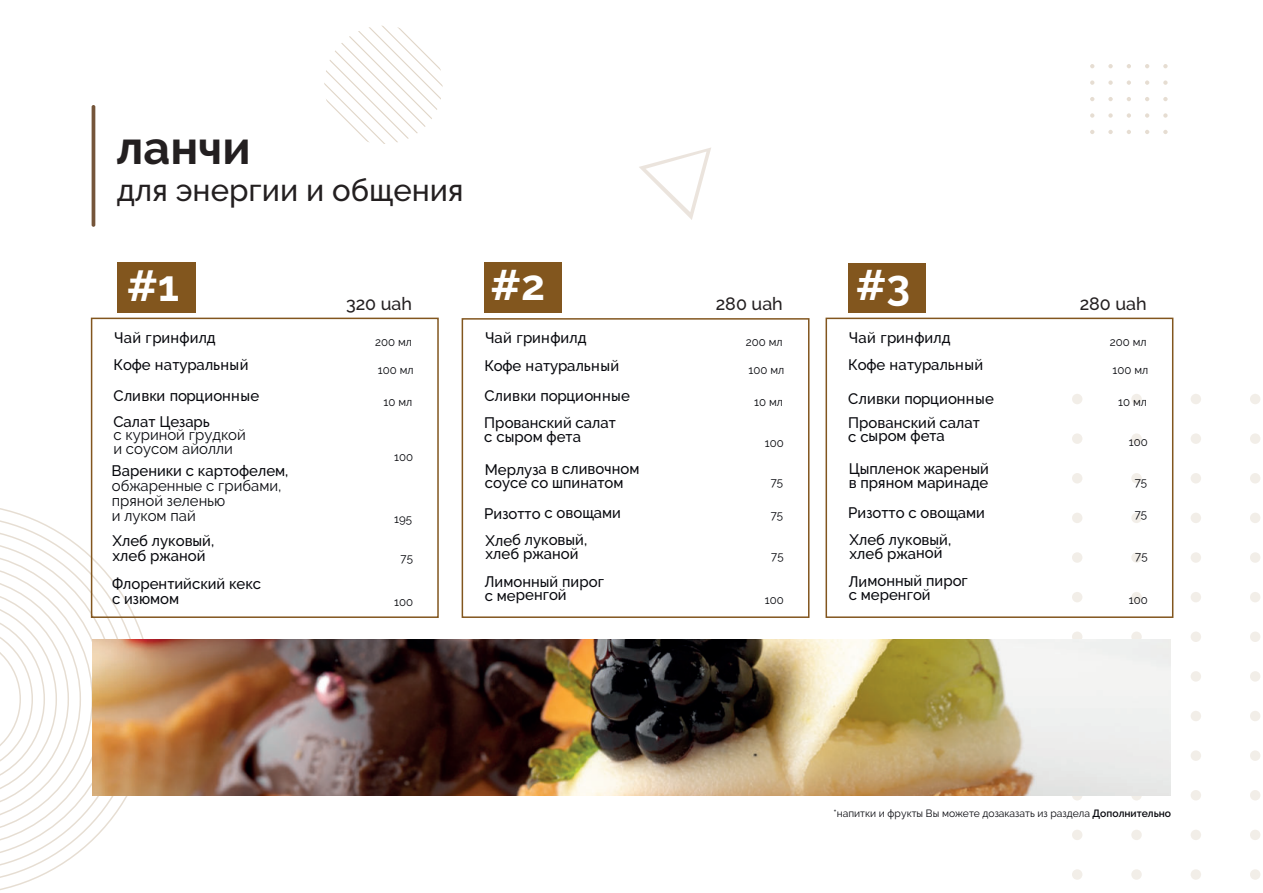
<style>
.page{position:relative;width:1263px;height:893px;background:#fff}
.page>*{position:absolute;margin:0;border:0;box-sizing:border-box;transform-origin:0 0}
.t1{font:700 46.65px "Raleway";color:#231f20}
.t2{font:700 43.2px "Raleway";color:#fff}
.t3{font:700 42.6px "Raleway";color:#fff}
.t4{font:700 42.45px "Raleway";color:#fff}
.t5{font:500 31.05px "Raleway";color:#231f20}
.t6{font:500 17.85px "Raleway";letter-spacing:-.005em;color:#231f20}
.t7{font:500 15.15px/13.6px "Raleway";letter-spacing:-.005em;color:#07080d}
.t8{font:500 15.15px/27.6px "Raleway";letter-spacing:.02em;color:#07080d}
.t9{font:15.15px/15px "Raleway";color:#07080d}
.t10{font:11.55px "Raleway";color:#07080d}
.t11{font:10.5px "Raleway";color:#07080d}
.s1{font-weight:600}
</style>
<div class="page">
<svg style="left:0;top:515px;width:141px;height:368px"></svg>
<svg style="left:0;top:527px;width:129px;height:344px"></svg>
<svg style="left:324px;top:26px;width:119px;height:118px"></svg>
<div style="left:1190px;top:869px;width:11px;height:11px;background:#f2eee8;border-radius:50%"></div>
<div style="left:1190px;top:830px;width:11px;height:10px;background:#f2eee8;border-radius:50%"></div>
<div style="left:1190px;top:790px;width:11px;height:10px;background:#f2eee8;border-radius:50%"></div>
<div style="left:1190px;top:750px;width:11px;height:11px;background:#f2eee8;border-radius:50%"></div>
<div style="left:1190px;top:711px;width:11px;height:10px;background:#f2eee8;border-radius:50%"></div>
<div style="left:1190px;top:671px;width:11px;height:11px;background:#f2eee8;border-radius:50%"></div>
<div style="left:1190px;top:631px;width:11px;height:11px;background:#f2eee8;border-radius:50%"></div>
<div style="left:1190px;top:592px;width:11px;height:10px;background:#f2eee8;border-radius:50%"></div>
<div style="left:1190px;top:552px;width:11px;height:11px;background:#f2eee8;border-radius:50%"></div>
<div style="left:1190px;top:513px;width:11px;height:10px;background:#f2eee8;border-radius:50%"></div>
<div style="left:1190px;top:473px;width:11px;height:11px;background:#f2eee8;border-radius:50%"></div>
<div style="left:1190px;top:433px;width:11px;height:11px;background:#f2eee8;border-radius:50%"></div>
<div style="left:1190px;top:394px;width:11px;height:10px;background:#f2eee8;border-radius:50%"></div>
<div style="left:1250px;top:869px;width:10px;height:11px;background:#f2eee8;border-radius:50%"></div>
<div style="left:1250px;top:830px;width:10px;height:10px;background:#f2eee8;border-radius:50%"></div>
<div style="left:1250px;top:790px;width:10px;height:10px;background:#f2eee8;border-radius:50%"></div>
<div style="left:1250px;top:750px;width:10px;height:11px;background:#f2eee8;border-radius:50%"></div>
<div style="left:1250px;top:711px;width:10px;height:10px;background:#f2eee8;border-radius:50%"></div>
<div style="left:1250px;top:671px;width:10px;height:11px;background:#f2eee8;border-radius:50%"></div>
<div style="left:1250px;top:631px;width:10px;height:11px;background:#f2eee8;border-radius:50%"></div>
<div style="left:1250px;top:592px;width:10px;height:10px;background:#f2eee8;border-radius:50%"></div>
<div style="left:1250px;top:552px;width:10px;height:11px;background:#f2eee8;border-radius:50%"></div>
<div style="left:1250px;top:513px;width:10px;height:10px;background:#f2eee8;border-radius:50%"></div>
<div style="left:1250px;top:473px;width:10px;height:11px;background:#f2eee8;border-radius:50%"></div>
<div style="left:1250px;top:433px;width:10px;height:11px;background:#f2eee8;border-radius:50%"></div>
<div style="left:1250px;top:394px;width:10px;height:10px;background:#f2eee8;border-radius:50%"></div>
<div style="left:1131px;top:869px;width:11px;height:11px;background:#f2eee8;border-radius:50%"></div>
<div style="left:1131px;top:830px;width:11px;height:10px;background:#f2eee8;border-radius:50%"></div>
<svg style="left:1131px;top:790px;width:11px;height:10px"></svg>
<div style="left:1131px;top:631px;width:11px;height:11px;background:#f2eee8;border-radius:50%"></div>
<div style="left:1131px;top:592px;width:11px;height:10px;background:#f2eee8;border-radius:50%"></div>
<div style="left:1131px;top:552px;width:11px;height:11px;background:#f2eee8;border-radius:50%"></div>
<div style="left:1131px;top:513px;width:11px;height:10px;background:#f2eee8;border-radius:50%"></div>
<div style="left:1131px;top:473px;width:11px;height:11px;background:#f2eee8;border-radius:50%"></div>
<div style="left:1131px;top:433px;width:11px;height:11px;background:#f2eee8;border-radius:50%"></div>
<div style="left:1131px;top:394px;width:11px;height:10px;background:#f2eee8;border-radius:50%"></div>
<div style="left:1072px;top:869px;width:10px;height:11px;background:#f2eee8;border-radius:50%"></div>
<div style="left:1072px;top:830px;width:10px;height:10px;background:#f2eee8;border-radius:50%"></div>
<svg style="left:1072px;top:790px;width:10px;height:10px"></svg>
<div style="left:1072px;top:631px;width:10px;height:11px;background:#f2eee8;border-radius:50%"></div>
<div style="left:1072px;top:592px;width:10px;height:10px;background:#f2eee8;border-radius:50%"></div>
<div style="left:1072px;top:552px;width:10px;height:11px;background:#f2eee8;border-radius:50%"></div>
<div style="left:1072px;top:513px;width:10px;height:10px;background:#f2eee8;border-radius:50%"></div>
<div style="left:1072px;top:473px;width:10px;height:11px;background:#f2eee8;border-radius:50%"></div>
<div style="left:1072px;top:433px;width:10px;height:11px;background:#f2eee8;border-radius:50%"></div>
<div style="left:1072px;top:394px;width:10px;height:10px;background:#f2eee8;border-radius:50%"></div>
<div style="left:825px;top:318px;width:348px;height:300px;border:2px solid #82561e"></div>
<div style="left:849px;top:263px;width:77px;height:49px;background:#82561e"></div>
<div style="left:462px;top:318px;width:347px;height:300px;border:2px solid #82561e"></div>
<div style="left:484px;top:263px;width:77px;height:50px;background:#82561e"></div>
<div style="left:117px;top:263px;width:79px;height:50px;background:#82561e"></div>
<div style="left:91px;top:318px;width:348px;height:300px;border:2px solid #82561e"></div>
<img style="left:92px;top:639px;width:1079px;height:156px">
<svg style="left:639px;top:147px;width:72px;height:73px"></svg>
<svg style="left:1163px;top:64px;width:5px;height:4px"></svg>
<svg style="left:1145px;top:64px;width:4px;height:4px"></svg>
<svg style="left:1127px;top:64px;width:4px;height:4px"></svg>
<svg style="left:1108px;top:64px;width:5px;height:4px"></svg>
<svg style="left:1090px;top:64px;width:4px;height:4px"></svg>
<svg style="left:1163px;top:80px;width:5px;height:5px"></svg>
<svg style="left:1145px;top:80px;width:4px;height:5px"></svg>
<svg style="left:1127px;top:80px;width:4px;height:5px"></svg>
<svg style="left:1108px;top:80px;width:5px;height:5px"></svg>
<svg style="left:1090px;top:80px;width:4px;height:5px"></svg>
<svg style="left:1163px;top:97px;width:5px;height:4px"></svg>
<svg style="left:1145px;top:97px;width:4px;height:4px"></svg>
<svg style="left:1127px;top:97px;width:4px;height:4px"></svg>
<svg style="left:1108px;top:97px;width:5px;height:4px"></svg>
<svg style="left:1090px;top:97px;width:4px;height:4px"></svg>
<svg style="left:1163px;top:113px;width:5px;height:5px"></svg>
<svg style="left:1145px;top:113px;width:4px;height:5px"></svg>
<svg style="left:1127px;top:113px;width:4px;height:5px"></svg>
<svg style="left:1108px;top:113px;width:5px;height:5px"></svg>
<svg style="left:1090px;top:113px;width:4px;height:5px"></svg>
<svg style="left:1163px;top:130px;width:5px;height:4px"></svg>
<svg style="left:1145px;top:130px;width:4px;height:4px"></svg>
<svg style="left:1127px;top:130px;width:4px;height:4px"></svg>
<svg style="left:1108px;top:130px;width:5px;height:4px"></svg>
<svg style="left:1090px;top:130px;width:4px;height:4px"></svg>
<hr style="left:92px;top:105px;width:3px;height:122px;background:#75553a;border-radius:2px">
<h1 class="t1" style="left:117px;top:121px;width:135px">ланчи</h1>
<h3 class="t5" style="left:117px;top:172px;width:348px">для энергии и общения</h3>
<h2 class="t2" style="left:127px;top:270px;width:54px">#1</h2>
<p class="t8" style="left:114px;top:323px;width:136px">Чай гринфилд<br>Кофе натуральный</p>
<p class="t7" style="left:113px;top:382px;width:147px;line-height:26px">Сливки порционные<br>Салат Цезарь</p>
<p class="t9" style="left:113px;top:428px;width:134px;line-height:13.5px">с куриной грудкой и соусом айолли</p>
<p class="t7" style="left:112px;top:464px;width:178px">Вареники с картофелем,</p>
<p class="t9" style="left:112px;top:478px;width:171px">обжаренные с грибами, пряной зеленью<br>и луком пай</p>
<p class="t7" style="left:113px;top:533px;width:103px;line-height:15px">Хлеб луковый, хлеб ржаной</p>
<p class="t7" style="left:112px;top:576px;width:151px;line-height:15px">Флорентийский кекс с изюмом</p>
<p class="t6" style="left:346px;top:297px;width:68px">320 uah</p>
<p class="t10" style="left:375px;top:335px;width:38px">200 мл</p>
<p class="t10" style="left:378px;top:366px;width:37px">100 мл</p>
<p class="t10" style="left:383px;top:398px;width:30px">10 мл</p>
<p class="t10" style="left:394px;top:452px;width:21px">100</p>
<p class="t10" style="left:394px;top:514px;width:19px">195</p>
<p class="t10" style="left:400px;top:554px;width:14px">75</p>
<p class="t10" style="left:394px;top:598px;width:21px">100</p>
<h3 class="t3" style="left:490px;top:270px;width:56px">#2</h3>
<p class="t8" style="left:484px;top:324px;width:136px">Чай гринфилд<br>Кофе натуральный</p>
<p class="t7" style="left:484px;top:382px;width:147px;line-height:27px">Сливки порционные<br>Прованский салат</p>
<p class="t7" style="left:484px;top:420px;width:157px;line-height:32.5px">с сыром фета<br>Мерлуза в сливочном</p>
<p class="t7" style="left:484px;top:467px;width:141px;line-height:30.5px">соусе со шпинатом<br>Ризотто с овощами</p>
<p class="t7" style="left:486px;top:533px;width:103px">Хлеб луковый, хлеб ржаной</p>
<p class="t7" style="left:485px;top:575px;width:121px">Лимонный пирог с меренгой</p>
<p class="t6" style="left:716px;top:297px;width:69px">280 uah</p>
<p class="t10" style="left:746px;top:336px;width:38px">200 мл</p>
<p class="t10" style="left:748px;top:366px;width:37px">100 мл</p>
<p class="t10" style="left:754px;top:398px;width:30px">10 мл</p>
<p class="t10" style="left:765px;top:438px;width:20px">100</p>
<p class="t10" style="left:771px;top:478px;width:14px">75</p>
<p class="t10" style="left:771px;top:510px;width:14px">75</p>
<p class="t10" style="left:771px;top:552px;width:14px">75</p>
<p class="t10" style="left:765px;top:596px;width:20px">100</p>
<h3 class="t4" style="left:856px;top:270px;width:56px">#3</h3>
<p class="t8" style="left:848px;top:323px;width:136px">Чай гринфилд<br>Кофе натуральный</p>
<p class="t7" style="left:848px;top:386px;width:147px;line-height:24.2px">Сливки порционные<br>Прованский салат</p>
<p class="t7" style="left:848px;top:420px;width:142px;line-height:32.5px">с сыром фета<br>Цыпленок жареный</p>
<p class="t7" style="left:848px;top:467px;width:142px;line-height:30.3px">в пряном маринаде<br>Ризотто с овощами</p>
<p class="t7" style="left:849px;top:533px;width:103px">Хлеб луковый, хлеб ржаной</p>
<p class="t7" style="left:849px;top:574px;width:121px">Лимонный пирог с меренгой</p>
<p class="t6" style="left:1080px;top:297px;width:69px">280 uah</p>
<p class="t10" style="left:1110px;top:335px;width:38px">200 мл</p>
<p class="t10" style="left:1112px;top:366px;width:37px">100 мл</p>
<p class="t10" style="left:1118px;top:398px;width:30px">10 мл</p>
<p class="t10" style="left:1129px;top:438px;width:20px">100</p>
<p class="t10" style="left:1135px;top:477px;width:14px">75</p>
<p class="t10" style="left:1135px;top:510px;width:14px">75</p>
<p class="t10" style="left:1135px;top:552px;width:14px">75</p>
<p class="t10" style="left:1129px;top:595px;width:20px">100</p>
<p class="t11" style="left:833px;top:807px;width:339px">*напитки и фрукты Вы можете дозаказать из раздела <span class="s1">Дополнительно</span></p>
</div>
